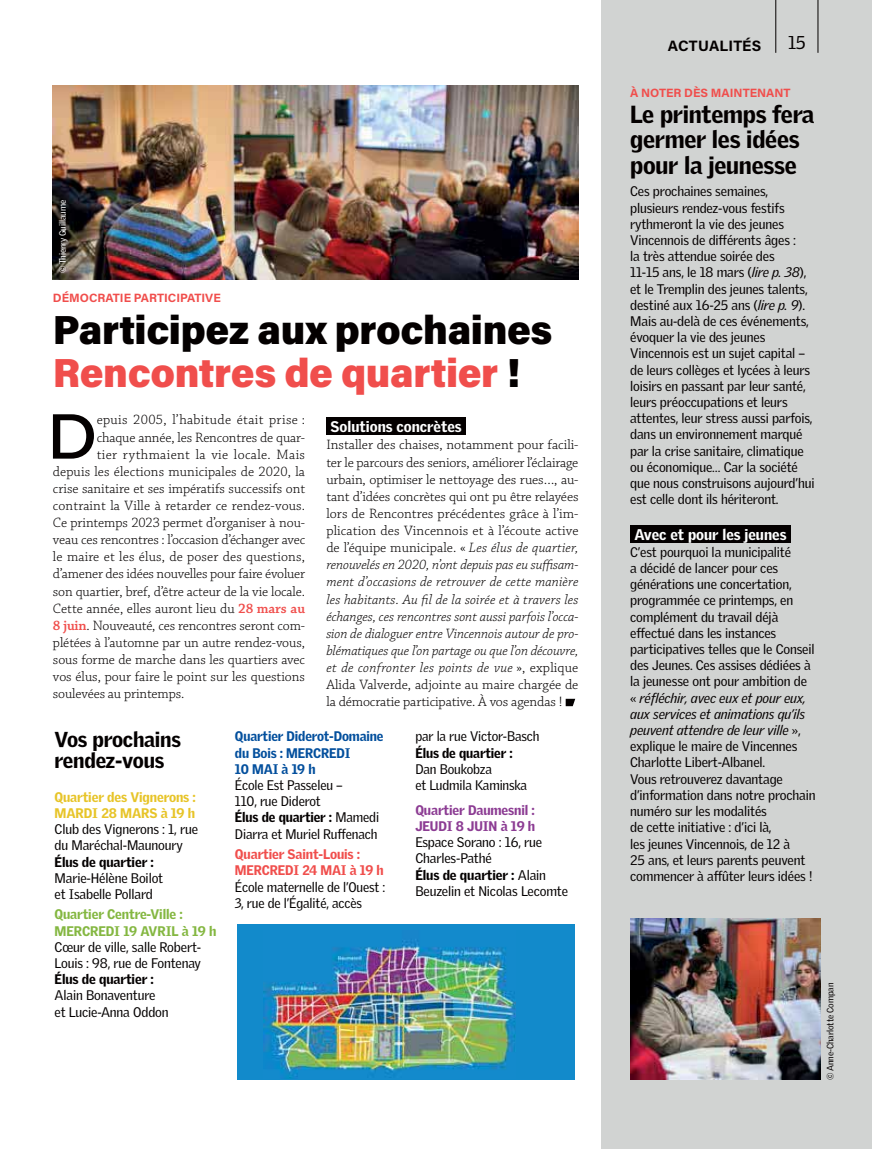
<style>
.page{position:relative;width:872px;height:1149px;background:#fff}
.page>*{position:absolute;margin:0;border:0;box-sizing:border-box;transform-origin:0 0}
.t1{font:500 62.55px "Acumin Pro Wide";color:#040000}
.t2{font:900 40.5px/42px "Acumin Pro";letter-spacing:-.01em;color:#040000}
.t3{font:900 24px/25.5px "Griffith Gothic";letter-spacing:-.01em;color:#040000}
.t4{font:900 21px/21px "Griffith Gothic";letter-spacing:-.01em;color:#040000}
.t5{font:18px "Griffith Gothic";color:#040000}
.t6{font:900 15px "Griffith Gothic";color:#fff}
.t7{font:700 15px "Acumin Pro";letter-spacing:.005em;color:#040000}
.t8{font:300 14.25px/17.1px "Chaparral Pro";letter-spacing:-.005em;color:#040000;text-align:justify}
.t9{font:300 14.25px "Chaparral Pro";letter-spacing:.025em;color:#040000}
.t10{font:13.5px/16.2px "Griffith Gothic";letter-spacing:-.01em;color:#040000}
.t11{font:900 13.5px/16.2px "Griffith Gothic";letter-spacing:-.01em;color:#034f9d}
.t12{font:900 13.5px "Griffith Gothic";letter-spacing:-.01em;color:#040000}
.t13{font:900 13.5px/16.2px "Griffith Gothic";letter-spacing:-.01em;color:#84b741}
.t14{font:900 13.5px/16.2px "Griffith Gothic";letter-spacing:-.01em;color:#f04e4c}
.t15{font:900 13.5px/16.2px "Griffith Gothic";letter-spacing:-.01em;color:#e7c428}
.t16{font:900 13.5px/16.2px "Griffith Gothic";letter-spacing:-.01em;color:#8c3c93}
.t17{font:700 12px "Acumin Pro";color:#f04e4c}
.t18{font:9px "Griffith Gothic";letter-spacing:-.01em;color:#040000}
.t19{font:9px "Griffith Gothic";letter-spacing:-.01em;color:#fff}
.s1{color:#f04e4c}
.s2{font-weight:600;color:#f04e4c}
.s3{font-style:italic}
.s4{font-weight:900}
</style>
<div class="page">
<div style="left:602px;top:0;width:270px;height:1148px;background:#d1d3d2"></div>
<hr style="left:775px;top:0;width:1px;height:53px;background:#040000">
<hr style="left:817px;top:0;width:1px;height:53px;background:#040000">
<div style="left:237px;top:923px;width:338px;height:156px;background:#128acb"></div>
<img style="left:264px;top:939px;width:252px;height:139px">
<img style="left:53px;top:85px;width:525px;height:195px">
<div style="left:326px;top:417px;width:140px;height:18px;background:#040000"></div>
<svg style="left:565px;top:698px;width:10px;height:8px"></svg>
<div style="left:630px;top:525px;width:161px;height:18px;background:#040000"></div>
<img style="left:630px;top:918px;width:191px;height:161px">
<p class="t19" style="left:59px;top:273px;width:74px;rotate:-90deg">© Thierry Guillaume</p>
<p class="t17" style="left:53px;top:292px;width:169px">DÉMOCRATIE PARTICIPATIVE</p>
<h2 class="t2" style="left:53px;top:311px;width:501px">Participez aux prochaines<br><span class="s1">Rencontres de quartier</span> !</h2>
<h1 class="t1" style="left:47px;top:400px;width:52px">D</h1>
<p class="t9" style="left:97px;top:414px;width:210px">epuis 2005, l’habitude était prise :</p>
<p class="t8" style="left:97px;top:429px;width:210px">chaque année, les Rencontres de quar-</p>
<p class="t9" style="left:97px;top:448px;width:210px">tier rythmaient la vie locale. Mais</p>
<p class="t8" style="left:53px;top:463px;width:254px">depuis les élections municipales de 2020, la</p>
<p class="t8" style="left:53px;top:481px;width:254px">crise sanitaire et ses impératifs successifs ont</p>
<p class="t8" style="left:53px;top:498px;width:254px">contraint la Ville à retarder ce rendez-vous.</p>
<p class="t8" style="left:53px;top:515px;width:253px">Ce printemps 2023 permet d’organiser à nou-</p>
<p class="t8" style="left:53px;top:532px;width:254px">veau ces rencontres : l’occasion d’échanger avec</p>
<p class="t8" style="left:53px;top:549px;width:254px">le maire et les élus, de poser des questions,</p>
<p class="t8" style="left:53px;top:566px;width:254px">d’amener des idées nouvelles pour faire évoluer</p>
<p class="t8" style="left:53px;top:583px;width:254px">son quartier, bref, d’être acteur de la vie locale.</p>
<p class="t8" style="left:53px;top:600px;width:254px">Cette année, elles auront lieu du <span class="s2">28 mars au</span></p>
<p class="t8" style="left:53px;top:617px;width:254px"><span class="s2">8 juin</span>. Nouveauté, ces rencontres seront com-</p>
<p class="t8" style="left:53px;top:634px;width:253px">plétées à l’automne par un autre rendez-vous,</p>
<p class="t8" style="left:53px;top:652px;width:254px">sous forme de marche dans les quartiers avec</p>
<p class="t8" style="left:53px;top:669px;width:254px">vos élus, pour faire le point sur les questions</p>
<p class="t8" style="left:53px;top:686px;width:133px">soulevées au printemps.</p>
<p class="t6" style="left:330px;top:420px;width:133px">Solutions concrètes</p>
<p class="t8" style="left:326px;top:437px;width:254px">Installer des chaises, notamment pour facili&shy;ter le parcours des seniors, améliorer l’éclairage urbain, optimiser le nettoyage des rues…, au&shy;tant d’idées concrètes qui ont pu être relayées lors de Rencontres précédentes grâce à l’im&shy;plication des Vincennois et à l’écoute active de l’équipe municipale. « <span class="s3">Les élus de quartier, renouvelés en 2020, n’ont depuis pas eu suffisam&shy;ment d’occasions de retrouver de cette manière les habitants. Au fil de la soirée et à travers les échanges, ces rencontres sont aussi parfois l’occa&shy;sion de dialoguer entre Vincennois autour de pro&shy;blématiques que l’on partage ou que l’on découvre, et de confronter les points de vue</span> », explique Alida Valverde, adjointe au maire chargée de la démocratie participative. À vos agendas !</p>
<h3 class="t4" style="left:55px;top:730px;width:128px">Vos prochains rendez-vous</h3>
<p class="t15" style="left:55px;top:789px;width:143px">Quartier des Vignerons :<br>MARDI 28 MARS à 19 h</p>
<p class="t10" style="left:55px;top:821px;width:145px">Club des Vignerons : 1, rue du Maréchal-Maunoury</p>
<p class="t12" style="left:55px;top:855px;width:101px">Élus de quartier :</p>
<p class="t10" style="left:55px;top:870px;width:110px">Marie-Hélène Boilot et Isabelle Pollard</p>
<p class="t13" style="left:55px;top:906px;width:163px">Quartier Centre-Ville :<br>MERCREDI 19 AVRIL à 19 h</p>
<p class="t10" style="left:55px;top:939px;width:148px">Cœur de ville, salle Robert-<br>Louis : 98, rue de Fontenay</p>
<p class="t12" style="left:55px;top:972px;width:101px">Élus de quartier :</p>
<p class="t10" style="left:55px;top:988px;width:116px">Alain Bonaventure et Lucie-Anna Oddon</p>
<p class="t11" style="left:235px;top:729px;width:150px">Quartier Diderot-Domaine du Bois : MERCREDI<br>10 MAI à 19 h</p>
<p class="t10" style="left:235px;top:777px;width:146px">École Est Passeleu –<br>110, rue Diderot<br><span class="s4">Élus de quartier :</span> Mamedi<br>Diarra et Muriel Ruffenach</p>
<p class="t14" style="left:235px;top:846px;width:150px">Quartier Saint-Louis :<br>MERCREDI 24 MAI à 19 h</p>
<p class="t10" style="left:235px;top:879px;width:152px">École maternelle de l’Ouest :<br>3, rue de l’Égalité, accès</p>
<p class="t10" style="left:415px;top:729px;width:126px">par la rue Victor-Basch</p>
<p class="t12" style="left:415px;top:746px;width:99px">Élus de quartier :</p>
<p class="t10" style="left:415px;top:761px;width:113px">Dan Boukobza<br>et Ludmila Kaminska</p>
<p class="t16" style="left:415px;top:802px;width:121px">Quartier Daumesnil :<br>JEUDI 8 JUIN à 19 h</p>
<p class="t10" style="left:415px;top:835px;width:154px">Espace Sorano : 16, rue<br>Charles-Pathé<br><span class="s4">Élus de quartier :</span> Alain<br>Beuzelin et Nicolas Lecomte</p>
<p class="t7" style="left:668px;top:38px;width:95px">ACTUALITÉS</p>
<h3 class="t5" style="left:788px;top:36px;width:19px">15</h3>
<p class="t17" style="left:630px;top:87px;width:162px">À NOTER DÈS MAINTENANT</p>
<h3 class="t3" style="left:630px;top:103px;width:186px">Le printemps fera germer les idées pour la jeunesse</h3>
<p class="t10" style="left:630px;top:184px;width:186px">Ces prochaines semaines, plusieurs rendez-vous festifs rythmeront la vie des jeunes<br>Vincennois de différents âges :<br>la très attendue soirée des<br>11-15 ans, le 18 mars (<span class="s3">lire p. 38</span>), et le Tremplin des jeunes talents, destiné aux 16-25 ans (<span class="s3">lire p. 9</span>).<br>Mais au-delà de ces événements, évoquer la vie des jeunes<br>Vincennois est un sujet capital – de leurs collèges et lycées à leurs loisirs en passant par leur santé, leurs préoccupations et leurs attentes, leur stress aussi parfois, dans un environnement marqué par la crise sanitaire, climatique ou économique… Car la société que nous construisons aujourd’hui est celle dont ils hériteront.</p>
<p class="t6" style="left:634px;top:528px;width:154px">Avec et pour les jeunes</p>
<p class="t10" style="left:630px;top:544px;width:187px">C’est pourquoi la municipalité<br>a décidé de lancer pour ces générations une concertation, programmée ce printemps, en complément du travail déjà effectué dans les instances participatives telles que le Conseil des Jeunes. Ces assises dédiées à la jeunesse ont pour ambition de « <span class="s3">réfléchir, avec eux et pour eux, aux services et animations qu’ils peuvent attendre de leur ville</span> », explique le maire de Vincennes<br>Charlotte Libert-Albanel.<br>Vous retrouverez davantage d’information dans notre prochain numéro sur les modalités<br>de cette initiative : d’ici là,<br>les jeunes Vincennois, de 12 à<br>25 ans, et leurs parents peuvent commencer à affûter leurs idées !</p>
<p class="t18" style="left:826px;top:1079px;width:98px;rotate:-90deg">© Anne-Charlotte Compan</p>
</div>
